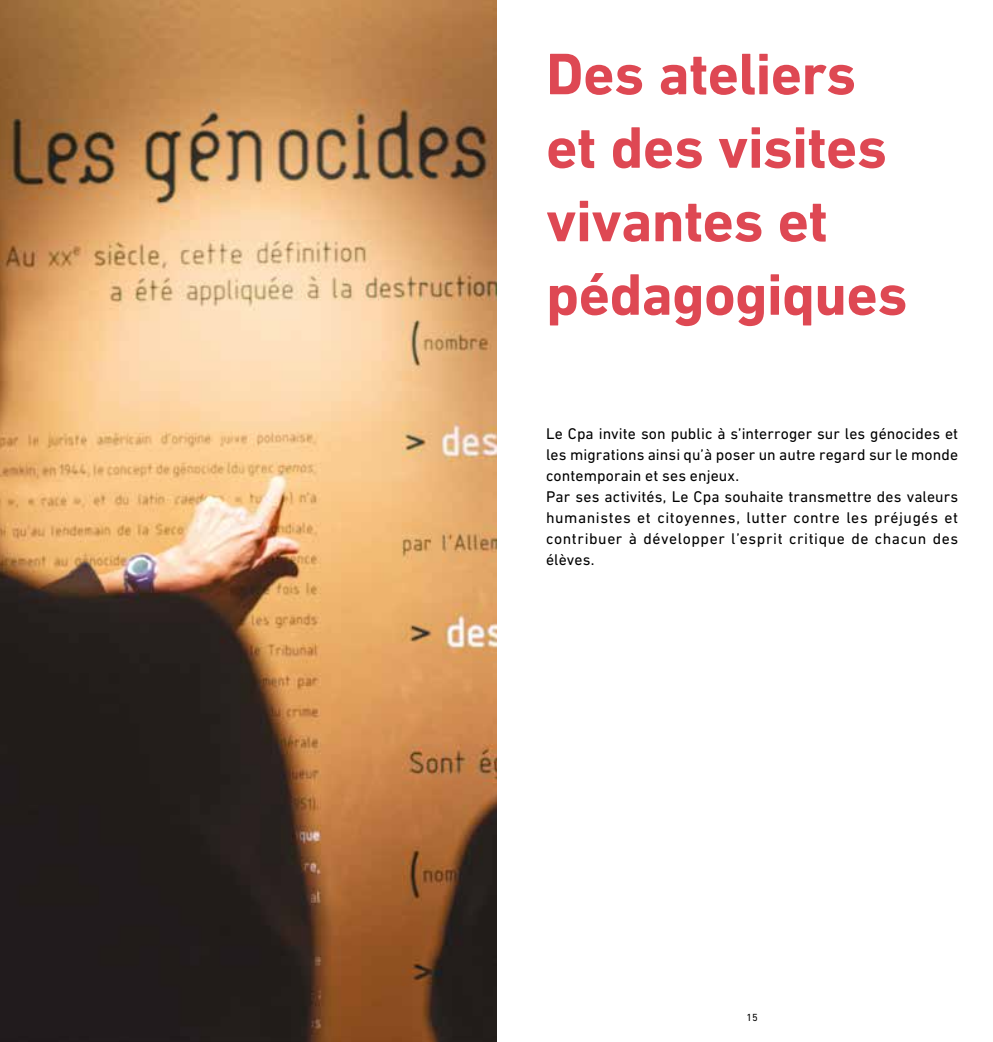
<style>
.page{position:relative;width:993px;height:1042px;background:#fff}
.page>*{position:absolute;margin:0;border:0;box-sizing:border-box;transform-origin:0 0}
.t1{font:700 59.5px/73.5px "DIN Next LT Pro";letter-spacing:-.01em;color:#de4853}
.t2{font:15.75px/21px "DIN Next LT Pro";letter-spacing:.015em;color:#000}
.t3{font:10.5px "DIN Next LT Pro";color:#000}
</style>
<div class="page">
<img style="left:0;top:0;width:496px;height:1042px">
<h1 class="t1" style="left:546px;top:37px;width:363px">Des ateliers et des visites vivantes et pédagogiques</h1>
<p class="t2" style="left:546px;top:423px;width:413px">Le Cpa invite son public à s’interroger sur les génocides et les migrations ainsi qu’à poser un autre regard sur le monde contemporain et ses enjeux.<br>Par ses activités, Le Cpa souhaite transmettre des valeurs humanistes et citoyennes, lutter contre les préjugés et contribuer à développer l’esprit critique de chacun des élèves.</p>
<p class="t3" style="left:746px;top:1011px;width:13px">15</p>
</div>
